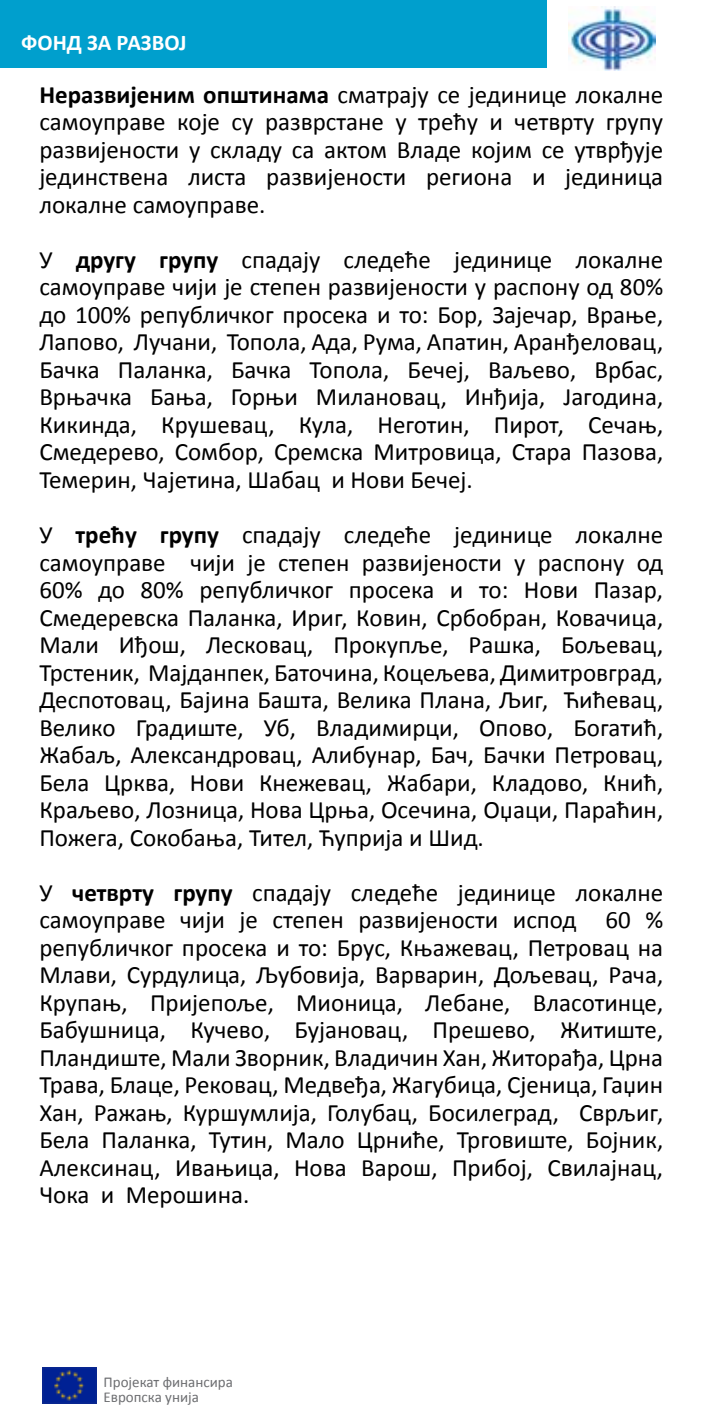
<style>
.page{position:relative;width:709px;height:1418px;background:#fff}
.page>*{position:absolute;margin:0;border:0;box-sizing:border-box;transform-origin:0 0}
.t1{font:25px/27.5px "Calibri";color:#000;text-align:justify}
.t2{font:700 22.5px "Calibri";color:#fff}
.t3{font:15px/15px "Calibri";color:#6d6e71}
.s1{font-weight:700}
</style>
<div class="page">
<div style="left:0;top:0;width:546px;height:67px;background:#009fcd"></div>
<img style="left:43px;top:1367px;width:54px;height:36px">
<img style="left:569px;top:6px;width:86px;height:65px">
<p class="t2" style="left:21px;top:28px;width:167px">ФОНД ЗА РАЗВОЈ</p>
<p class="t1" style="left:39px;top:80px;width:625px"><span class="s1">Неразвијеним општинама</span> сматрају се јединице локалне самоуправе које су разврстане у трећу и четврту групу развијености у складу са актом Владе којим се утврђује јединствена листа развијености региона и јединица локалне самоуправе.</p>
<p class="t1" style="left:39px;top:245px;width:625px">У <span class="s1">другу групу</span> спадају следеће јединице локалне самоуправе чији је степен развијености у распону од 80% до 100% републичког просека и то: Бор, Зајечар, Врање, Лапово, Лучани, Топола, Ада, Рума, Апатин, Аранђеловац, Бачка Паланка, Бачка Топола, Бечеј, Ваљево, Врбас, Врњачка Бања, Горњи Милановац, Инђија, Јагодина, Кикинда, Крушевац, Кула, Неготин, Пирот, Сечањ, Смедерево, Сомбор, Сремска Митровица, Стара Пазова, Темерин, Чајетина, Шабац и Нови Бечеј.</p>
<p class="t1" style="left:39px;top:520px;width:625px">У <span class="s1">трећу групу</span> спадају следеће јединице локалне самоуправе чији је степен развијености у распону од 60% до 80% републичког просека и то: Нови Пазар, Смедеревска Паланка, Ириг, Ковин, Србобран, Ковачица, Мали Иђош, Лесковац, Прокупље, Рашка, Бољевац, Трстеник, Мајданпек, Баточина, Коцељева, Димитровград, Деспотовац, Бајина Башта, Велика Плана, Љиг, Ћићевац, Велико Градиште, Уб, Владимирци, Опово, Богатић, Жабаљ, Александровац, Алибунар, Бач, Бачки Петровац, Бела Црква, Нови Кнежевац, Жабари, Кладово, Кнић, Краљево, Лозница, Нова Црња, Осечина, Оџаци, Параћин, Пожега, Сокобања, Тител, Ћуприја и Шид.</p>
<p class="t1" style="left:39px;top:877px;width:625px">У <span class="s1">четврту групу</span> спадају следеће јединице локалне самоуправе чији је степен развијености испод 60 % републичког просека и то: Брус, Књажевац, Петровац на Млави, Сурдулица, Љубовија, Варварин, Дољевац, Рача, Крупањ, Пријепоље, Мионица, Лебане, Власотинце, Бабушница, Кучево, Бујановац, Прешево, Житиште, Пландиште, Мали Зворник, Владичин Хан, Житорађа, Црна Трава, Блаце, Рековац, Медвеђа, Жагубица, Сјеница, Гаџин Хан, Ражањ, Куршумлија, Голубац, Босилеград, Сврљиг, Бела Паланка, Тутин, Мало Црниће, Трговиште, Бојник, Алексинац, Ивањица, Нова Варош, Прибој, Свилајнац, Чока и Мерошина.</p>
<p class="t3" style="left:103px;top:1373px;width:131px">Пројекат финансира<br>Европска унија</p>
</div>
